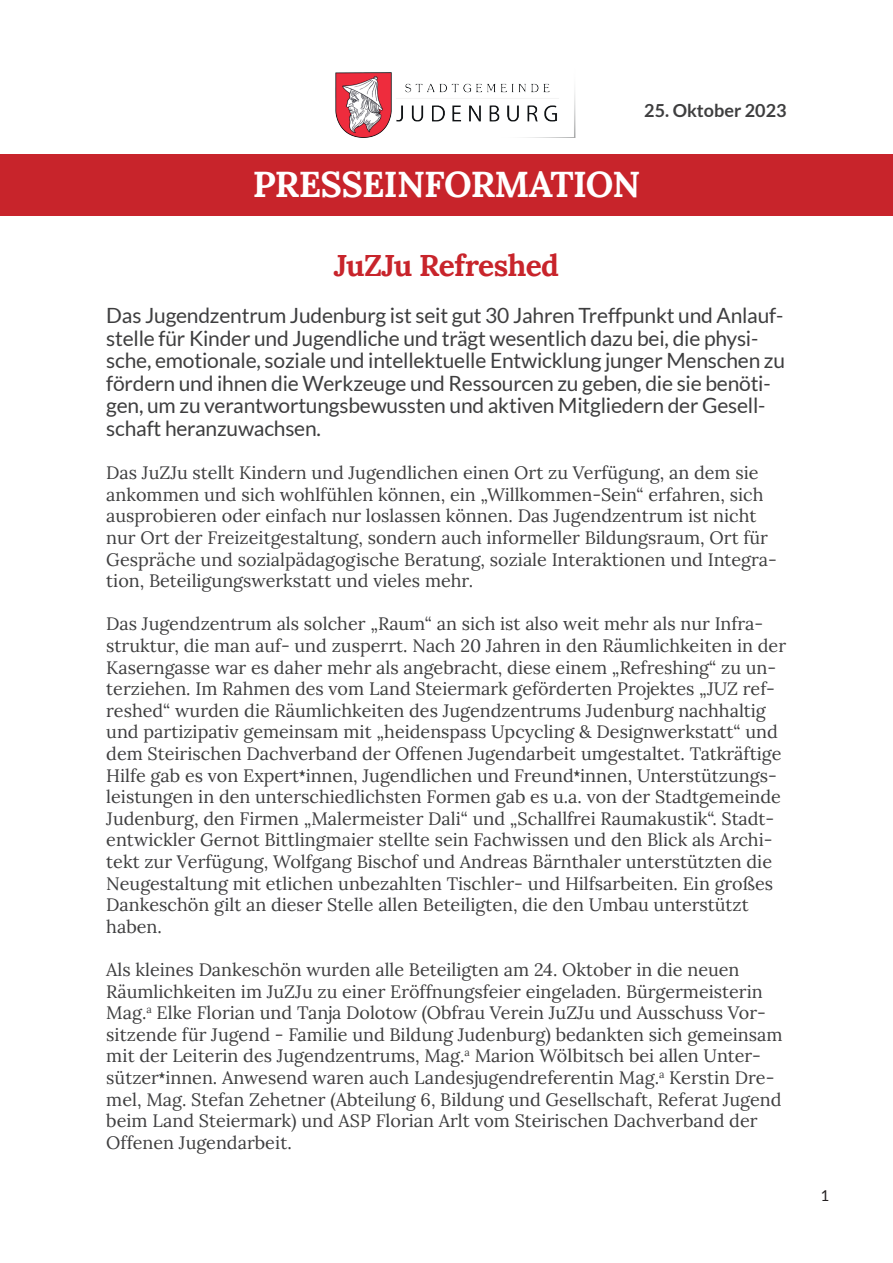
<style>
.page{position:relative;width:893px;height:1263px;background:#fff}
.page>*{position:absolute;margin:0;border:0;box-sizing:border-box;transform-origin:0 0}
.t1{font:700 36px "Lora";letter-spacing:-.02em;color:#fff}
.t2{font:700 30px "Lora";letter-spacing:-.02em;color:#c8242b}
.t3{font:21px/22.5px "Lato";letter-spacing:-.01em;color:#3e3e3f}
.t4{font:18px/21.6px "Lora";color:#3e3e3f}
.t5{font:700 18px "Lato";color:#3e3e3f}
.t6{font:15px "Lato";color:#231f20}
.s1{font-family:"Berlin Sans FB"}
</style>
<div class="page">
<img style="left:335px;top:72px;width:54px;height:66px">
<img style="left:389px;top:72px;width:187px;height:66px">
<div style="left:0;top:154px;width:893px;height:61px;background:#c8242b"></div>
<p class="t5" style="left:644px;top:100px;width:144px">25. Oktober 2023</p>
<h1 class="t1" style="left:253px;top:157px;width:389px">PRESSEINFORMATION</h1>
<h2 class="t2" style="left:334px;top:242px;width:227px">JuZJu Refreshed</h2>
<p class="t3" style="left:106px;top:304px;width:680px">Das Jugendzentrum Judenburg ist seit gut 30 Jahren Treffpunkt und Anlauf&shy;stelle für Kinder und Jugendliche und trägt wesentlich dazu bei, die physi&shy;sche, emotionale, soziale und intellektuelle Entwicklung junger Menschen zu fördern und ihnen die Werkzeuge und Ressourcen zu geben, die sie benöti&shy;gen, um zu verantwortungsbewussten und aktiven Mitgliedern der Gesell&shy;schaft heranzuwachsen.</p>
<p class="t4" style="left:106px;top:461px;width:672px">Das JuZJu stellt Kindern und Jugendlichen einen Ort zu Verfügung, an dem sie ankommen und sich wohlfühlen können, ein „Willkommen-Sein“ erfahren, sich ausprobieren oder einfach nur loslassen können. Das Jugendzentrum ist nicht nur Ort der Freizeitgestaltung, sondern auch informeller Bildungsraum, Ort für Gespräche und sozialpädagogische Beratung, soziale Interaktionen und Integra&shy;tion, Beteiligungswerkstatt und vieles mehr.</p>
<p class="t4" style="left:106px;top:612px;width:681px">Das Jugendzentrum als solcher „Raum“ an sich ist also weit mehr als nur Infra&shy;struktur, die man auf- und zusperrt. Nach 20 Jahren in den Räumlichkeiten in der Kaserngasse war es daher mehr als angebracht, diese einem „Refreshing“ zu un&shy;terziehen. Im Rahmen des vom Land Steiermark geförderten Projektes „JUZ ref&shy;reshed“ wurden die Räumlichkeiten des Jugendzentrums Judenburg nachhaltig und partizipativ gemeinsam mit „heidenspass Upcycling &amp; Designwerkstatt“ und dem Steirischen Dachverband der Offenen Jugendarbeit umgestaltet. Tatkräftige Hilfe gab es von Expert<span class="s1">*</span>innen, Jugendlichen und Freund<span class="s1">*</span>innen, Unterstützungs&shy;leistungen in den unterschiedlichsten Formen gab es u.a. von der Stadtgemeinde Judenburg, den Firmen „Malermeister Dali“ und „Schallfrei Raumakustik“. Stadt&shy;entwickler Gernot Bittlingmaier stellte sein Fachwissen und den Blick als Archi&shy;tekt zur Verfügung, Wolfgang Bischof und Andreas Bärnthaler unterstützten die Neugestaltung mit etlichen unbezahlten Tischler- und Hilfsarbeiten. Ein großes Dankeschön gilt an dieser Stelle allen Beteiligten, die den Umbau unterstützt haben.</p>
<p class="t4" style="left:106px;top:958px;width:678px">Als kleines Dankeschön wurden alle Beteiligten am 24. Oktober in die neuen Räumlichkeiten im JuZJu zu einer Eröffnungsfeier eingeladen. Bürgermeisterin Mag.<sup>a</sup> Elke Florian und Tanja Dolotow (Obfrau Verein JuZJu und Ausschuss Vor&shy;sitzende für Jugend - Familie und Bildung Judenburg) bedankten sich gemeinsam mit der Leiterin des Jugendzentrums, Mag.<sup>a</sup> Marion Wölbitsch bei allen Unter&shy;sützer<span class="s1">*</span>innen. Anwesend waren auch Landesjugendreferentin Mag.<sup>a</sup> Kerstin Dre&shy;mel, Mag. Stefan Zehetner (Abteilung 6, Bildung und Gesellschaft, Referat Jugend beim Land Steiermark) und ASP Florian Arlt vom Steirischen Dachverband der Offenen Jugendarbeit.</p>
<p class="t6" style="left:820px;top:1187px;width:10px">1</p>
</div>
